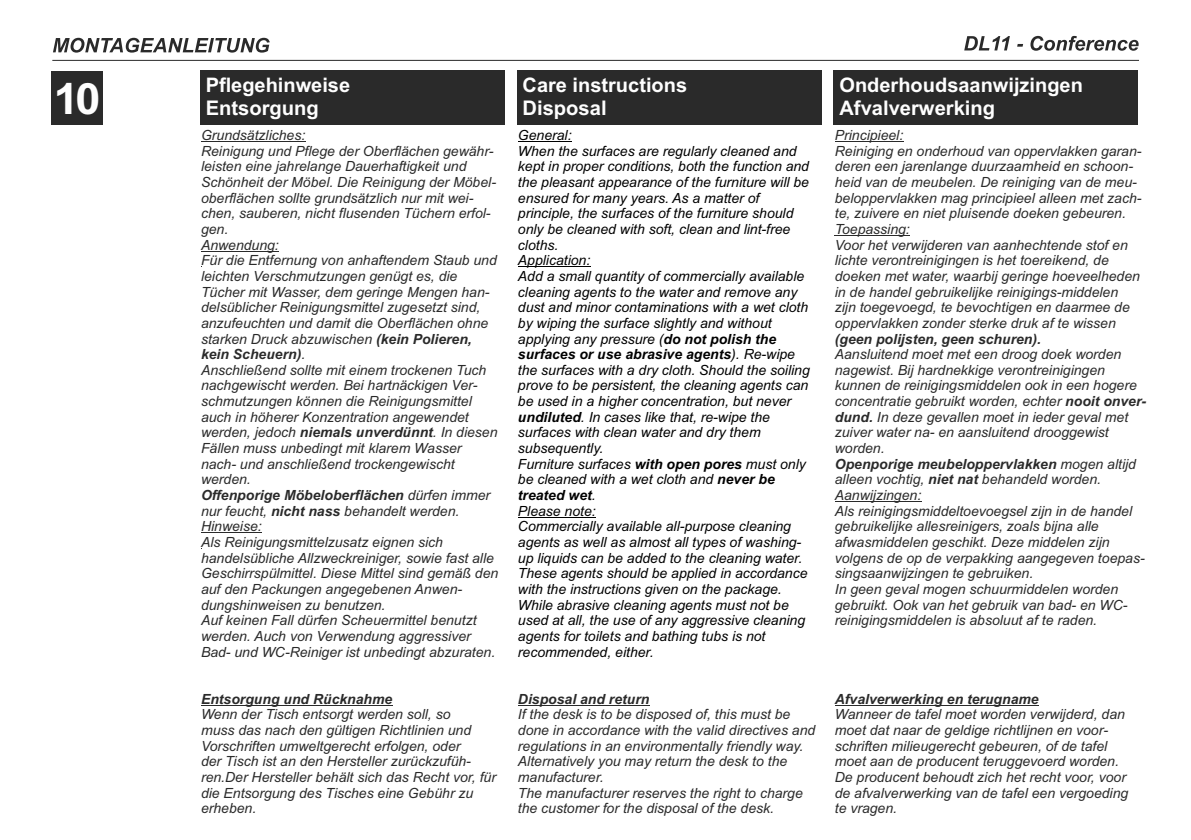
<style>
.page{position:relative;width:1191px;height:840px;background:#fff}
.page>*{position:absolute;margin:0;border:0;box-sizing:border-box;transform-origin:0 0}
.t1{font:700 43.2px "Arial";color:#fefefe;scale:1.04 1}
.t2{font:700 20.2px "Arial";color:#fefefe}
.t3{font:700 20px "Arial";color:#fefefe}
.t4{font:italic 14px/15.6px "Arial";color:#2a2a2a}
.t5{font:italic 14px/15.6px "Arial";color:#000}
.t6{font:italic 700 14px "Arial";color:#2a2a2a}
.s1{font-weight:700}
.s2{font-size:20px}
</style>
<div class="page">
<hr style="left:52px;top:60px;width:1087px;height:1px;background:#2a2a2a">
<svg style="left:53px;top:38px;width:217px;height:15px"></svg>
<svg style="left:964px;top:36px;width:174px;height:15px"></svg>
<div style="left:517px;top:71px;width:304px;height:54px;background:#2a2a2a"></div>
<div style="left:834px;top:71px;width:304px;height:54px;background:#2a2a2a"></div>
<div style="left:200px;top:71px;width:304px;height:54px;background:#2a2a2a"></div>
<hr style="left:518px;top:141px;width:53px;height:1px;background:#000">
<hr style="left:518px;top:266px;width:72px;height:1px;background:#000">
<hr style="left:518px;top:516px;width:78px;height:1px;background:#000">
<hr style="left:518px;top:704px;width:131px;height:1px;background:#2a2a2a">
<hr style="left:835px;top:141px;width:68px;height:1px;background:#2a2a2a">
<hr style="left:835px;top:235px;width:75px;height:1px;background:#2a2a2a">
<hr style="left:835px;top:501px;width:86px;height:1px;background:#2a2a2a">
<hr style="left:835px;top:704px;width:203px;height:1px;background:#2a2a2a">
<hr style="left:201px;top:141px;width:104px;height:1px;background:#2a2a2a">
<hr style="left:201px;top:251px;width:78px;height:1px;background:#2a2a2a">
<hr style="left:201px;top:532px;width:61px;height:1px;background:#2a2a2a">
<hr style="left:201px;top:704px;width:191px;height:1px;background:#2a2a2a">
<div style="left:52px;top:71px;width:51px;height:54px;background:#2a2a2a"></div>
<h1 class="t1" style="left:54px;top:82px;width:46px">10</h1>
<h3 class="t3" style="left:206px;top:78px;width:146px">Pflegehinweise</h3>
<h2 class="t2" style="left:206px;top:100px;width:115px">Entsorgung</h2>
<p class="t4" style="left:201px;top:128px;width:299px">Grundsätzliches:<br>Reinigung und Pflege der Oberflächen gewähr&shy;leisten eine jahrelange Dauerhaftigkeit und Schönheit der Möbel. Die Reinigung der Möbel&shy;oberflächen sollte grundsätzlich nur mit wei&shy;chen, sauberen, nicht flusenden Tüchern erfol&shy;gen.<br>Anwendung:<br>Für die Entfernung von anhaftendem Staub und leichten Verschmutzungen genügt es, die Tücher mit Wasser, dem geringe Mengen han&shy;delsüblicher Reinigungsmittel zugesetzt sind, anzufeuchten und damit die Oberflächen ohne starken Druck abzuwischen <span class="s1">(kein Polieren, kein Scheuern)</span>.<br>Anschließend sollte mit einem trockenen Tuch nachgewischt werden. Bei hartnäckigen Ver&shy;schmutzungen können die Reinigungsmittel auch in höherer Konzentration angewendet werden, jedoch <span class="s1">niemals unverdünnt</span>. In diesen Fällen muss unbedingt mit klarem Wasser nach- und anschließend trockengewischt werden.<br><span class="s1">Offenporige Möbeloberflächen</span> dürfen immer nur feucht, <span class="s1">nicht nass</span> behandelt werden.<br>Hinweise:<br>Als Reinigungsmittelzusatz eignen sich handelsübliche Allzweckreiniger, sowie fast alle Geschirrspülmittel. Diese Mittel sind gemäß den auf den Packungen angegebenen Anwen&shy;dungshinweisen zu benutzen.<br>Auf keinen Fall dürfen Scheuermittel benutzt werden. Auch von Verwendung aggressiver Bad- und WC-Reiniger ist unbedingt abzuraten.</p>
<p class="t6" style="left:201px;top:693px;width:193px">Entsorgung und Rücknahme</p>
<p class="t4" style="left:201px;top:707px;width:296px">Wenn der Tisch entsorgt werden soll, so<br>muss das nach den gültigen Richtlinien und Vorschriften umweltgerecht erfolgen, oder<br>der Tisch ist an den Hersteller zurückzufüh&shy;ren.Der Hersteller behält sich das Recht vor, für die Entsorgung des Tisches eine Gebühr zu erheben.</p>
<h3 class="t3" style="left:522px;top:78px;width:166px">Care instructions</h3>
<h2 class="t2" style="left:522px;top:100px;width:86px">Disposal</h2>
<p class="t5" style="left:518px;top:128px;width:293px">General:<br>When the surfaces are regularly cleaned and kept in proper conditions, both the function and the pleasant appearance of the furniture will be ensured for many years. As a matter of principle, the surfaces of the furniture should only be cleaned with soft, clean and lint-free cloths.<br>Application:<br>Add a small quantity of commercially available cleaning agents to the water and remove any dust and minor contaminations with a wet cloth by wiping the surface slightly and without applying any pressure (<span class="s1">do not polish the surfaces or use abrasive agents</span>). Re-wipe the surfaces with a dry cloth. Should the soiling prove to be persistent, the cleaning agents can be used in a higher concentration, but never <span class="s1">undiluted</span>. In cases like that, re-wipe the surfaces with clean water and dry them subsequently.<br>Furniture surfaces <span class="s1">with open pores</span> must only be cleaned with a wet cloth and <span class="s1">never be treated wet</span>.<br>Please note:<br>Commercially available all-purpose cleaning agents as well as almost all types of washing&shy;up liquids can be added to the cleaning water.<br>These agents should be applied in accordance with the instructions given on the package.<br>While abrasive cleaning agents must not be used at all, the use of any aggressive cleaning agents for toilets and bathing tubs is not recommended, either.</p>
<p class="t6" style="left:518px;top:693px;width:133px">Disposal and return</p>
<p class="t4" style="left:518px;top:707px;width:299px">If the desk is to be disposed of, this must be done in accordance with the valid directives and regulations in an environmentally friendly way.<br>Alternatively you may return the desk to the manufacturer.<br>The manufacturer reserves the right to charge the customer for the disposal of the desk.</p>
<h3 class="t3" style="left:839px;top:78px;width:245px">Onderhoudsaanwijzingen</h3>
<h2 class="t2" style="left:839px;top:100px;width:157px"><span class="s2">A</span>fvalverwerking</h2>
<p class="t4" style="left:835px;top:128px;width:308px">Principieel:<br>Reiniging en onderhoud van oppervlakken garan&shy;deren een jarenlange duurzaamheid en schoon&shy;heid van de meubelen. De reiniging van de meu&shy;beloppervlakken mag principieel alleen met zach&shy;te, zuivere en niet pluisende doeken gebeuren.<br>Toepassing:<br>Voor het verwijderen van aanhechtende stof en lichte verontreinigingen is het toereikend, de doeken met water, waarbij geringe hoeveelheden in de handel gebruikelijke reinigings-middelen zijn toegevoegd, te bevochtigen en daarmee de oppervlakken zonder sterke druk af te wissen</p>
<p class="t6" style="left:835px;top:333px;width:208px">(geen polijsten, geen schuren).</p>
<p class="t4" style="left:835px;top:347px;width:313px">Aansluitend moet met een droog doek worden nagewist. Bij hardnekkige verontreinigingen kunnen de reinigingsmiddelen ook in een hogere concentratie gebruikt worden, echter <span class="s1">nooit onver&shy;dund.</span> In deze gevallen moet in ieder geval met zuiver water na- en aansluitend drooggewist worden.<br><span class="s1">Openporige meubeloppervlakken</span> mogen altijd alleen vochtig, <span class="s1">niet nat</span> behandeld worden.<br>Aanwijzingen:<br>Als reinigingsmiddeltoevoegsel zijn in de handel gebruikelijke allesreinigers, zoals bijna alle afwasmiddelen geschikt. Deze middelen zijn volgens de op de verpakking aangegeven toepas&shy;singsaanwijzingen te gebruiken.<br>In geen geval mogen schuurmiddelen worden gebruikt. Ook van het gebruik van bad- en WC&shy;reinigingsmiddelen is absoluut af te raden.</p>
<p class="t6" style="left:835px;top:693px;width:205px">Afvalverwerking en terugname</p>
<p class="t4" style="left:835px;top:707px;width:295px">Wanneer de tafel moet worden verwijderd, dan moet dat naar de geldige richtlijnen en voor&shy;schriften milieugerecht gebeuren, of de tafel moet aan de producent teruggevoerd worden.<br>De producent behoudt zich het recht voor, voor de afvalverwerking van de tafel een vergoeding te vragen.</p>
</div>
